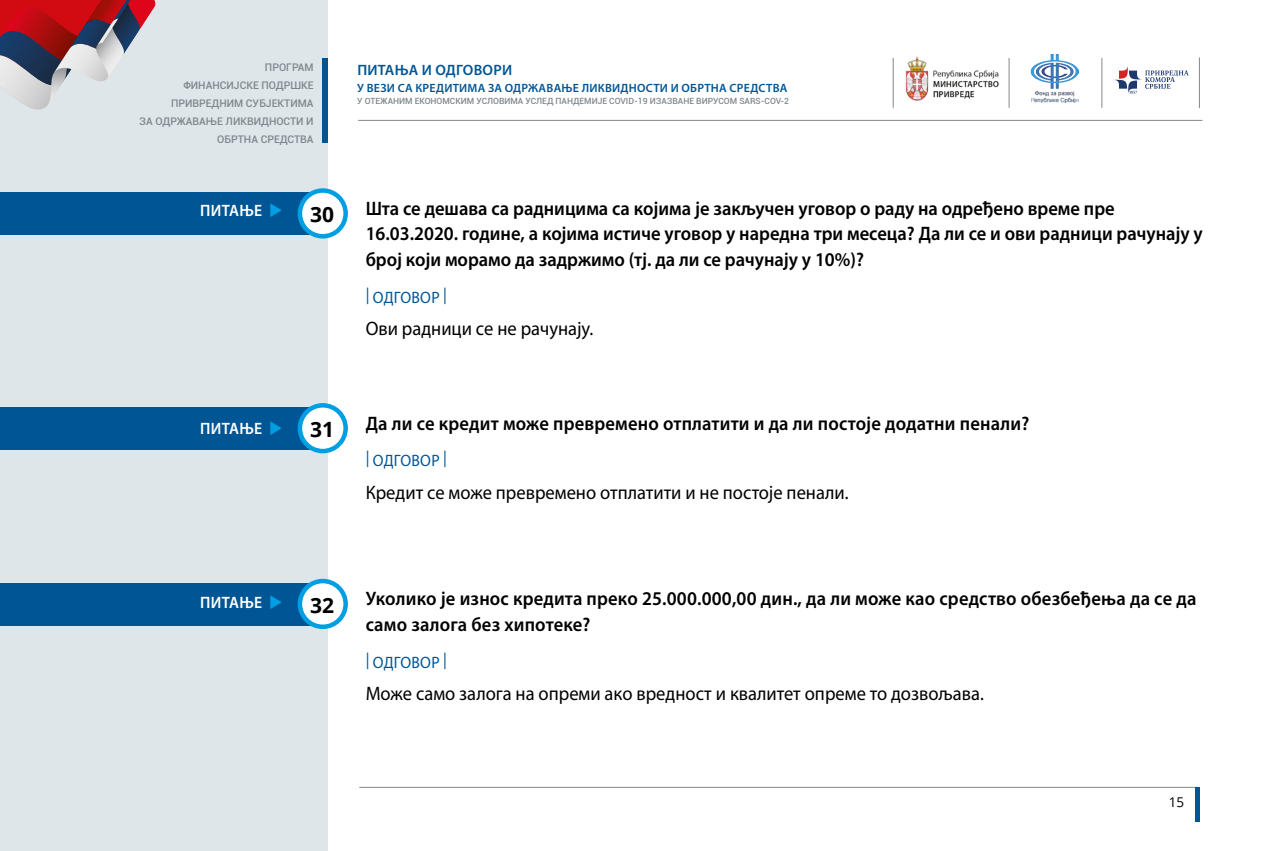
<style>
.page{position:relative;width:1263px;height:851px;background:#fff}
.page>*{position:absolute;margin:0;border:0;box-sizing:border-box;transform-origin:0 0}
.t1{font:700 21px "Open Sans";color:#000}
.t2{font:600 19.5px/25.5px "Myriad Pro";color:#000;scale:.95 1}
.t3{font:19.5px "Myriad Pro";color:#000;scale:.95 1}
.t4{font:16.5px "Myriad Pro";letter-spacing:.02em;color:#005595;scale:.95 1}
.t5{font:600 16.5px "Myriad Pro";color:#fff;scale:.95 1}
.t6{font:600 15px "Myriad Pro";letter-spacing:.02em;color:#005595}
.t7{font:13.5px "Open Sans";color:#000}
.t8{font:600 12px "Myriad Pro";letter-spacing:.02em;color:#005595}
.t9{font:500 10.5px/18px "Roboto";color:#7e878d;text-align:right}
.t10{font:500 8.55px "Roboto";color:#7e878d}
.s1{color:#009fe3}
</style>
<div class="page">
<div style="left:0;top:0;width:328px;height:850px;background:#dfe6ea"></div>
<hr style="left:1009px;top:58px;width:1px;height:50px;background:#878787">
<hr style="left:1101px;top:58px;width:1px;height:50px;background:#878787">
<hr style="left:1199px;top:57px;width:1px;height:51px;background:#878787">
<hr style="left:893px;top:58px;width:1px;height:50px;background:#878787">
<hr style="left:358px;top:120px;width:844px;height:1px;background:#878787">
<hr style="left:359px;top:787px;width:840px;height:1px;background:#878787">
<svg style="left:0;top:0;width:156px;height:110px"></svg>
<svg style="left:1114px;top:66px;width:74px;height:28px"></svg>
<img style="left:1030px;top:54px;width:48px;height:48px">
<div style="left:1195px;top:787px;width:5px;height:34px;background:#005595"></div>
<div style="left:322px;top:58px;width:5px;height:84px;background:#005595"></div>
<img style="left:905px;top:56px;width:94px;height:45px">
<div style="left:0;top:407px;width:327px;height:43px;background:#005595"></div>
<div style="left:0;top:583px;width:327px;height:42px;background:#005595"></div>
<div style="left:300px;top:405px;width:46px;height:46px;background:#fff;border-radius:50%"></div>
<div style="left:298px;top:403px;width:50px;height:50px;border:4px solid #009fe3;border-radius:50%"></div>
<div style="left:300px;top:581px;width:46px;height:45px;background:#fff;border-radius:50%"></div>
<div style="left:298px;top:578px;width:50px;height:51px;border:4px solid #009fe3;border-radius:50%"></div>
<div style="left:0;top:192px;width:327px;height:43px;background:#005595"></div>
<div style="left:300px;top:190px;width:46px;height:46px;background:#fff;border-radius:50%"></div>
<div style="left:298px;top:188px;width:50px;height:50px;border:4px solid #009fe3;border-radius:50%"></div>
<p class="t9" style="left:139px;top:57px;width:176px">ПРОГРАМ<br>ФИНАНСИЈСКЕ ПОДРШКЕ<br>ПРИВРЕДНИМ СУБЈЕКТИМА<br>ЗА ОДРЖАВАЊЕ ЛИКВИДНОСТИ И<br>ОБРТНА СРЕДСТВА</p>
<p class="t6" style="left:357px;top:61px;width:156px">ПИТАЊА И ОДГОВОРИ</p>
<p class="t8" style="left:357px;top:80px;width:432px">У ВЕЗИ СА КРЕДИТИМА ЗА ОДРЖАВАЊЕ ЛИКВИДНОСТИ И ОБРТНА СРЕДСТВА</p>
<p class="t10" style="left:357px;top:94px;width:433px">У ОТЕЖАНИМ ЕКОНОМСКИМ УСЛОВИМА УСЛЕД ПАНДЕМИЈЕ COVID-19 ИЗАЗВАНЕ ВИРУСОМ SARS-CОV-2</p>
<p class="t5" style="left:200px;top:200px;width:88px">питање <span class="s1">◆</span></p>
<p class="t1" style="left:310px;top:200px;width:25px">30</p>
<p class="t2" style="left:366px;top:195px;width:883px">Шта се дешава са радницима са којима је закључен уговор о раду на одређено време пре<br>16.03.2020. године, а којима истиче уговор у наредна три месеца? Да ли се и ови радници рачунају у број који морамо да задржимо (тј. да ли се рачунају у 10%)?</p>
<p class="t4" style="left:366px;top:287px;width:87px">| одговор |</p>
<p class="t3" style="left:366px;top:316px;width:241px">Ови радници се не рачунају.</p>
<p class="t5" style="left:200px;top:418px;width:88px">питање <span class="s1">◆</span></p>
<p class="t1" style="left:310px;top:414px;width:25px">31</p>
<p class="t2" style="left:366px;top:410px;width:700px">Да ли се кредит може превремено отплатити и да ли постоје додатни пенали?</p>
<p class="t4" style="left:366px;top:450px;width:87px">| одговор |</p>
<p class="t3" style="left:366px;top:480px;width:510px">Кредит се може превремено отплатити и не постоје пенали.</p>
<p class="t5" style="left:200px;top:591px;width:88px">питање <span class="s1">◆</span></p>
<p class="t1" style="left:310px;top:590px;width:25px">32</p>
<p class="t2" style="left:366px;top:585px;width:876px">Уколико је износ кредита преко 25.000.000,00 дин., да ли може као средство обезбеђења да се да само залога без хипотеке?</p>
<p class="t4" style="left:366px;top:651px;width:87px">| одговор |</p>
<p class="t3" style="left:366px;top:681px;width:652px">Може само залога на опреми ако вредност и квалитет опреме то дозвољава.</p>
<p class="t7" style="left:1169px;top:793px;width:17px">15</p>
</div>
